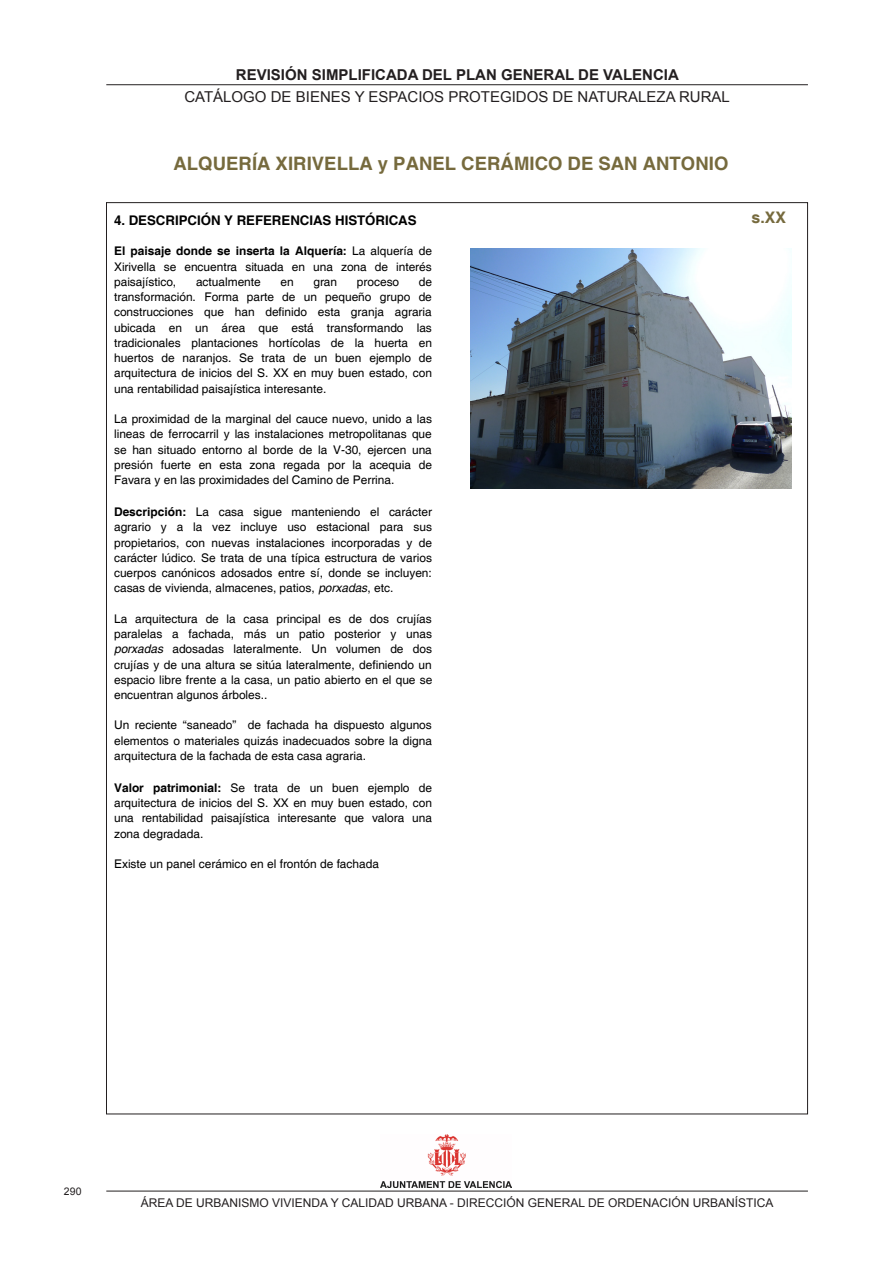
<style>
.page{position:relative;width:893px;height:1263px;background:#fff}
.page>*{position:absolute;margin:0;border:0;box-sizing:border-box;transform-origin:0 0}
.t1{font:700 18.6px "Helvetica";letter-spacing:.005em;color:#766a3d}
.t2{font:700 15.9px "Helvetica";color:#766a3d}
.t3{font:15px "Arial";color:#231f20}
.t4{font:700 15px "Arial";color:#231f20}
.t5{font:700 13.35px "Helvetica";letter-spacing:-.005em;color:#000}
.t6{font:12px/15.3px "Helvetica";color:#000;text-align:justify}
.t7{font:12px "Arial";color:#231f20}
.t8{font:10.5px "Arial";color:#231f20}
.s1{font-weight:700}
.s2{font-style:italic}
</style>
<div class="page">
<hr style="left:106px;top:84px;width:702px;height:1px;background:#231f20">
<img style="left:381px;top:1134px;width:130px;height:53px">
<hr style="left:106px;top:1191px;width:702px;height:1px;background:#231f20">
<img style="left:471px;top:249px;width:320px;height:239px">
<p class="t4" style="left:236px;top:65px;width:444px">REVISIÓN SIMPLIFICADA DEL PLAN GENERAL DE VALENCIA</p>
<p class="t3" style="left:184px;top:87px;width:547px">CATÁLOGO DE BIENES Y ESPACIOS PROTEGIDOS DE NATURALEZA RURAL</p>
<p class="t1" style="left:173px;top:152px;width:556px">ALQUERÍA XIRIVELLA y PANEL CERÁMICO DE SAN ANTONIO</p>
<p class="t5" style="left:114px;top:212px;width:304px">4. DESCRIPCIÓN Y REFERENCIAS HISTÓRICAS</p>
<p class="t6" style="left:114px;top:244px;width:320px"><span class="s1">El paisaje donde se inserta la Alquería:</span> La alquería de Xirivella se encuentra situada en una zona de interés paisajístico,</p>
<p class="t6" style="left:114px;top:274px;width:320px;text-indent:305px">de transformación. Forma parte de un pequeño grupo de construcciones que han definido esta granja agraria ubicada en un área que está transformando las tradicionales plantaciones hortícolas de la huerta en huertos de naranjos. Se trata de un buen ejemplo de arquitectura de inicios del S. XX en muy buen estado, con una rentabilidad paisajística interesante.</p>
<p class="t6" style="left:114px;top:412px;width:319px">La proximidad de la marginal del cauce nuevo, unido a las lineas de ferrocarril y las instalaciones metropolitanas que se han situado entorno al borde de la V-30, ejercen una presión fuerte en esta zona regada por la acequia de Favara y en las proximidades del Camino de Perrina.</p>
<p class="t6" style="left:114px;top:504px;width:319px"><span class="s1">Descripción:</span> La casa sigue manteniendo el carácter agrario y a la vez incluye uso estacional para sus propietarios, con nuevas instalaciones incorporadas y de carácter lúdico. Se trata de una típica estructura de varios cuerpos canónicos adosados entre sí, donde se incluyen: casas de vivienda, almacenes, patios, <span class="s2">porxadas</span>, etc.</p>
<p class="t6" style="left:114px;top:611px;width:320px">La arquitectura de la casa principal es de dos crujías paralelas a fachada, más un patio posterior y unas <span class="s2">porxadas</span> adosadas lateralmente. Un volumen de dos crujías y de una altura se sitúa lateralmente, definiendo un espacio libre frente a la casa, un patio abierto en el que se encuentran algunos árboles..</p>
<p class="t6" style="left:114px;top:718px;width:319px">Un reciente “saneado” de fachada ha dispuesto algunos elementos o materiales quizás inadecuados sobre la digna arquitectura de la fachada de esta casa agraria.</p>
<p class="t6" style="left:114px;top:780px;width:320px"><span class="s1">Valor patrimonial:</span> Se trata de un buen ejemplo de arquitectura de inicios del S. XX en muy buen estado, con una rentabilidad paisajística interesante que valora una zona degradada.</p>
<p class="t6" style="left:114px;top:857px;width:266px">Existe un panel cerámico en el frontón de fachada</p>
<p class="t6" style="left:196px;top:274px;width:66px">actualmente</p>
<p class="t6" style="left:281px;top:274px;width:15px">en</p>
<p class="t6" style="left:313px;top:274px;width:25px">gran</p>
<p class="t6" style="left:357px;top:274px;width:44px">proceso</p>
<p class="t2" style="left:752px;top:208px;width:36px">s.XX</p>
<p class="t8" style="left:64px;top:1185px;width:19px">290</p>
<p class="t7" style="left:141px;top:1195px;width:634px">ÁREA DE URBANISMO VIVIENDA Y CALIDAD URBANA - DIRECCIÓN GENERAL DE ORDENACIÓN URBANÍSTICA</p>
</div>
